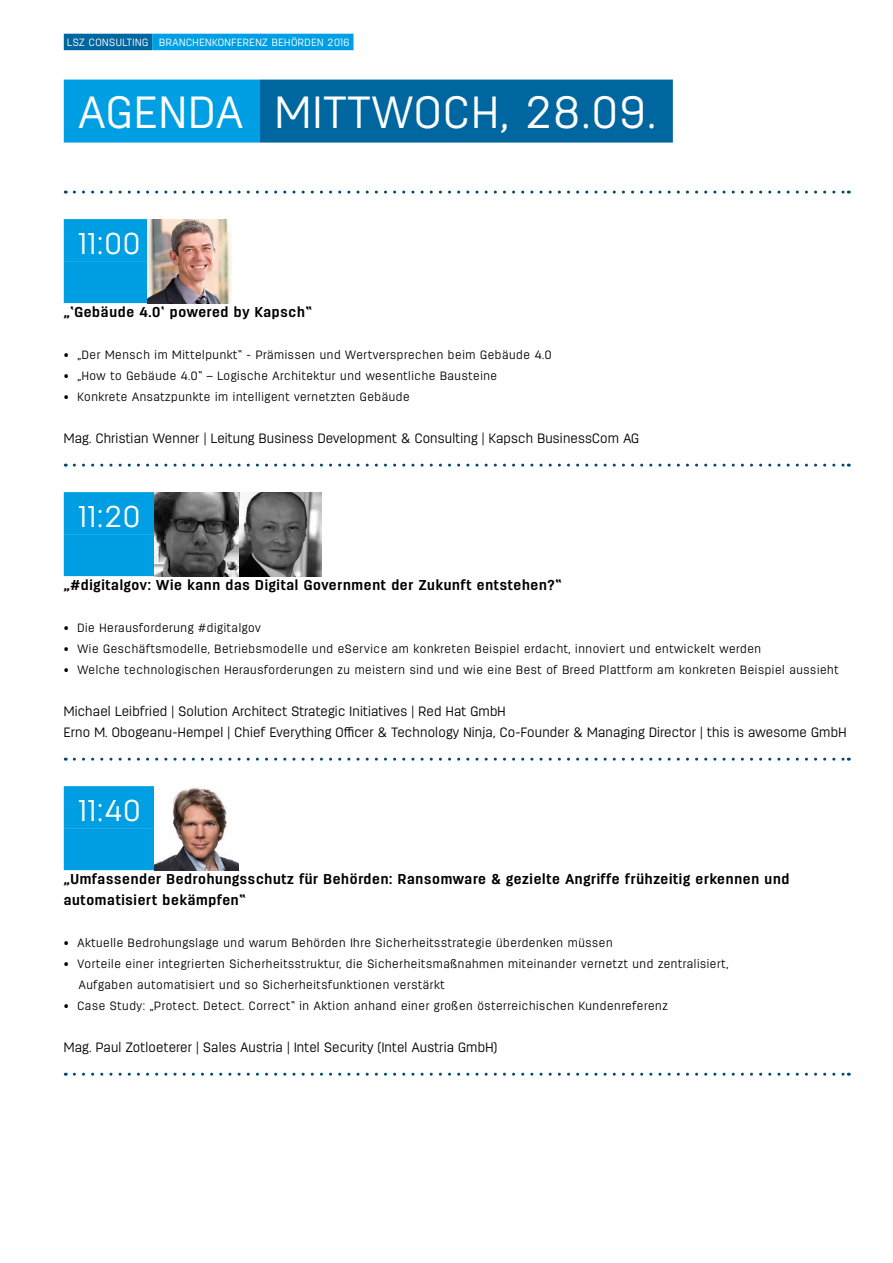
<style>
.page{position:relative;width:893px;height:1263px;background:#fff}
.page>*{position:absolute;margin:0;border:0;box-sizing:border-box;transform-origin:0 0}
.t1{font:300 45px "Antartida";letter-spacing:.05em;color:#fff}
.t2{font:300 30px "Antartida";letter-spacing:.05em;color:#fff}
.t3{font:700 14.25px/21px "Antartida";letter-spacing:.05em;color:#000}
.t4{font:300 13.5px/21px "Antartida";letter-spacing:.015em;color:#000}
.t5{font:300 12px/21px "Antartida";letter-spacing:.05em;color:#000}
.t6{font:300 10.5px "Antartida";letter-spacing:.05em;color:#fff}
</style>
<div class="page">
<svg style="left:74px;top:191px;width:775px;height:3px"></svg>
<div style="left:64px;top:219px;width:92px;height:42px;background:#009fe3"></div>
<div style="left:64px;top:261px;width:90px;height:42px;background:#009fe3"></div>
<svg style="left:74px;top:464px;width:775px;height:3px"></svg>
<div style="left:64px;top:492px;width:92px;height:42px;background:#009fe3"></div>
<div style="left:64px;top:534px;width:91px;height:42px;background:#009fe3"></div>
<svg style="left:74px;top:758px;width:775px;height:3px"></svg>
<div style="left:64px;top:786px;width:92px;height:42px;background:#009fe3"></div>
<div style="left:64px;top:828px;width:91px;height:42px;background:#009fe3"></div>
<svg style="left:74px;top:1073px;width:775px;height:3px"></svg>
<div style="left:64px;top:80px;width:196px;height:63px;background:#009fe3"></div>
<div style="left:260px;top:80px;width:413px;height:63px;background:#00669f"></div>
<div style="left:64px;top:34px;width:88px;height:16px;background:#00669f"></div>
<div style="left:152px;top:34px;width:201px;height:16px;background:#009fe3"></div>
<img style="left:154px;top:492px;width:168px;height:84px">
<img style="left:148px;top:219px;width:84px;height:84px">
<img style="left:154px;top:787px;width:84px;height:84px">
<p class="t6" style="left:67px;top:37px;width:284px">LSZ CONSULTING BRANCHENKONFERENZ BEHÖRDEN 2016</p>
<h1 class="t1" style="left:79px;top:87px;width:578px">AGENDA MITTWOCH, 28.09.</h1>
<h2 class="t2" style="left:78px;top:226px;width:63px">11:00</h2>
<p class="t3" style="left:64px;top:301px;width:249px">„‘Gebäude 4.0‘ powered by Kapsch“</p>
<p class="t5" style="left:64px;top:344px;width:489px">• „Der Mensch im Mittelpunkt“ - Prämissen und Wertversprechen beim Gebäude 4.0</p>
<p class="t5" style="left:64px;top:365px;width:435px">• „How to Gebäude 4.0“ – Logische Architektur und wesentliche Bausteine</p>
<p class="t5" style="left:64px;top:386px;width:347px">• Konkrete Ansatzpunkte im intelligent vernetzten Gebäude</p>
<p class="t4" style="left:64px;top:428px;width:577px">Mag. Christian Wenner | Leitung Business Development &amp; Consulting | Kapsch BusinessCom AG</p>
<h2 class="t2" style="left:78px;top:499px;width:63px">11:20</h2>
<p class="t3" style="left:64px;top:574px;width:499px">„#digitalgov: Wie kann das Digital Government der Zukunft entstehen?“</p>
<p class="t5" style="left:64px;top:617px;width:199px">• Die Herausforderung #digitalgov</p>
<p class="t5" style="left:64px;top:638px;width:699px">• Wie Geschäftsmodelle, Betriebsmodelle und eService am konkreten Beispiel erdacht, innoviert und entwickelt werden</p>
<p class="t5" style="left:64px;top:659px;width:776px">• Welche technologischen Herausforderungen zu meistern sind und wie eine Best of Breed Plattform am konkreten Beispiel aussieht</p>
<p class="t4" style="left:64px;top:701px;width:784px">Michael Leibfried | Solution Architect Strategic Initiatives | Red Hat GmbH<br>Erno M. Obogeanu-Hempel | Chief Everything Officer &amp; Technology Ninja, Co-Founder &amp; Managing Director | this is awesome GmbH</p>
<h2 class="t2" style="left:78px;top:793px;width:63px">11:40</h2>
<p class="t3" style="left:64px;top:868px;width:727px">„Umfassender Bedrohungsschutz für Behörden: Ransomware &amp; gezielte Angriffe frühzeitig erkennen und automatisiert bekämpfen“</p>
<p class="t5" style="left:64px;top:932px;width:550px">• Aktuelle Bedrohungslage und warum Behörden Ihre Sicherheitsstrategie überdenken müssen</p>
<p class="t5" style="left:79px;top:953px;width:651px;text-indent:-15px">• Vorteile einer integrierten Sicherheitsstruktur, die Sicherheitsmaßnahmen miteinander vernetzt und zentralisiert,<br>Aufgaben automatisiert und so Sicherheitsfunktionen verstärkt</p>
<p class="t5" style="left:64px;top:995px;width:605px">• Case Study: „Protect. Detect. Correct“ in Aktion anhand einer großen österreichischen Kundenreferenz</p>
<p class="t4" style="left:64px;top:1037px;width:435px">Mag. Paul Zotloeterer | Sales Austria | Intel Security (Intel Austria GmbH)</p>
</div>
